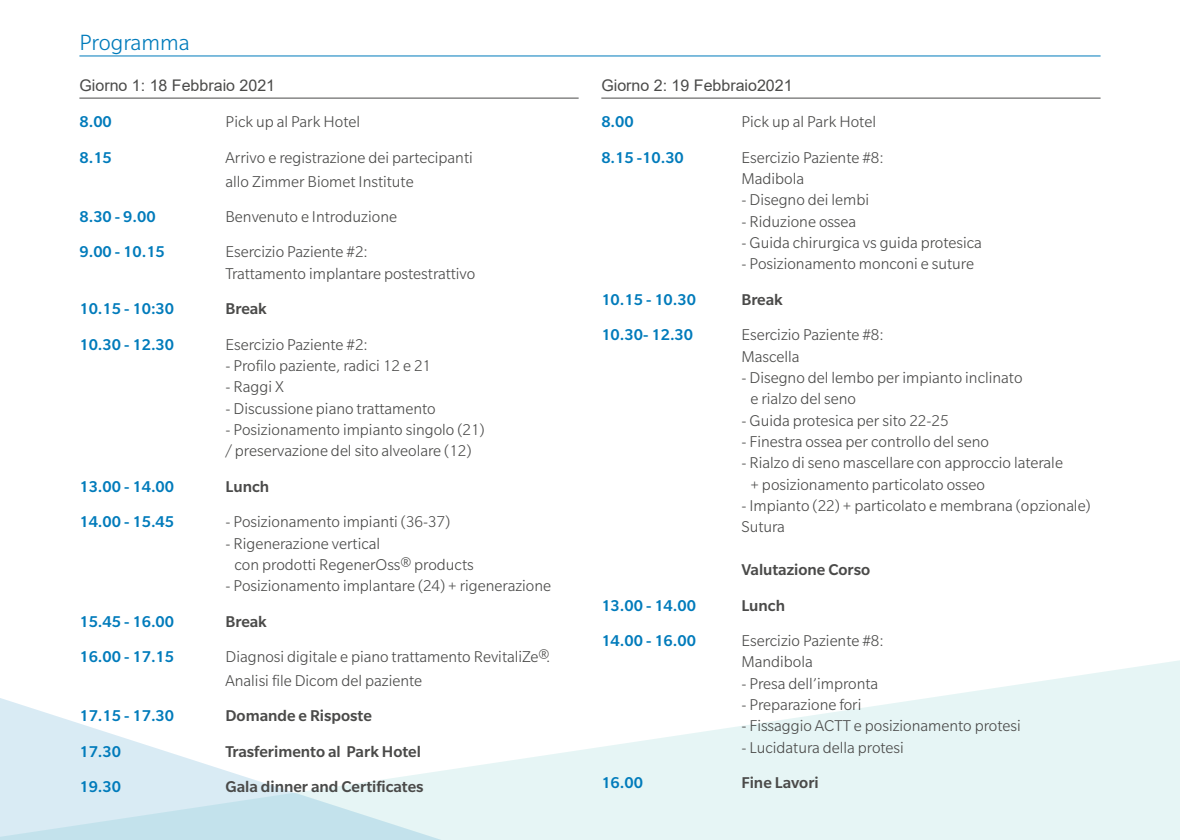
<style>
.page{position:relative;width:1180px;height:840px;background:#fff}
.page>*{position:absolute;margin:0;border:0;box-sizing:border-box;transform-origin:0 0}
.t1{font:300 24px "Slate Pro";color:#007bbb}
.t2{font:300 17px/21.4px "Slate Pro";color:#4a4a49}
.t3{font:500 17px "Slate Pro";color:#007bbb}
.t4{font:500 17px "Slate Pro";color:#4a4a49}
.t5{font:16px "Arial";color:#4a4a49}
</style>
<div class="page">
<svg style="left:1179px;top:660px;width:1px;height:179px"></svg>
<svg style="left:491px;top:660px;width:688px;height:179px;fill:#e6f5f5"></svg>
<svg style="left:0;top:698px;width:491px;height:141px"></svg>
<hr style="left:79px;top:55px;width:1021px;height:1px;background:#007bbb">
<hr style="left:79px;top:97px;width:499px;height:1px;background:#4a4a49">
<hr style="left:601px;top:97px;width:499px;height:1px;background:#4a4a49">
<h1 class="t1" style="left:79px;top:30px;width:112px">Programma</h1>
<p class="t5" style="left:79px;top:74px;width:197px">Giorno 1: 18 Febbraio 2021</p>
<p class="t3" style="left:79px;top:113px;width:34px">8.00</p>
<p class="t2" style="left:225px;top:111px;width:136px">Pick up al Park Hotel</p>
<p class="t3" style="left:79px;top:148px;width:34px">8.15</p>
<p class="t2" style="left:225px;top:145px;width:249px;line-height:24px">Arrivo e registrazione dei partecipanti allo Zimmer Biomet Institute</p>
<p class="t3" style="left:79px;top:207px;width:78px">8.30 - 9.00</p>
<p class="t2" style="left:225px;top:206px;width:173px">Benvenuto e Introduzione</p>
<p class="t3" style="left:79px;top:243px;width:87px">9.00 - 10.15</p>
<p class="t2" style="left:225px;top:241px;width:251px">Esercizio Paziente #2:<br>Trattamento implantare postestrattivo</p>
<p class="t3" style="left:79px;top:299px;width:96px">10.15 - 10:30</p>
<p class="t4" style="left:225px;top:299px;width:43px">Break</p>
<p class="t3" style="left:79px;top:335px;width:96px">10.30 - 12.30</p>
<p class="t2" style="left:225px;top:333px;width:144px">Esercizio Paziente #2:</p>
<p class="t2" style="left:225px;top:354px;width:207px">- Profilo paziente, radici 12 e 21</p>
<p class="t2" style="left:225px;top:376px;width:60px">- Raggi X</p>
<p class="t2" style="left:225px;top:397px;width:212px">- Discussione piano trattamento</p>
<p class="t2" style="left:225px;top:418px;width:260px">- Posizionamento impianto singolo (21) / preservazione del sito alveolare (12)</p>
<p class="t3" style="left:79px;top:477px;width:96px">13.00 - 14.00</p>
<p class="t4" style="left:225px;top:477px;width:45px">Lunch</p>
<p class="t3" style="left:79px;top:512px;width:96px">14.00 - 15.45</p>
<p class="t2" style="left:225px;top:510px;width:226px">- Posizionamento impianti (36-37)</p>
<p class="t2" style="left:234px;top:532px;width:241px;text-indent:-9px">- Rigenerazione vertical<br>con prodotti RegenerOss® products</p>
<p class="t2" style="left:225px;top:574px;width:327px">- Posizionamento implantare (24) + rigenerazione</p>
<p class="t3" style="left:79px;top:611px;width:96px">15.45 - 16.00</p>
<p class="t4" style="left:225px;top:611px;width:43px">Break</p>
<p class="t3" style="left:79px;top:647px;width:96px">16.00 - 17.15</p>
<p class="t2" style="left:225px;top:644px;width:326px;line-height:24px">Diagnosi digitale e piano trattamento RevitaliZe®.<br>Analisi file Dicom del paziente</p>
<p class="t3" style="left:79px;top:706px;width:96px">17.15 - 17.30</p>
<p class="t4" style="left:225px;top:706px;width:148px">Domande e Risposte</p>
<p class="t3" style="left:79px;top:741px;width:43px">17.30</p>
<p class="t4" style="left:225px;top:741px;width:197px">Trasferimento al Park Hotel</p>
<p class="t3" style="left:79px;top:777px;width:43px">19.30</p>
<p class="t4" style="left:225px;top:777px;width:199px">Gala dinner and Certificates</p>
<p class="t5" style="left:601px;top:74px;width:193px">Giorno 2: 19 Febbraio2021</p>
<p class="t3" style="left:601px;top:113px;width:34px">8.00</p>
<p class="t2" style="left:741px;top:111px;width:136px">Pick up al Park Hotel</p>
<p class="t3" style="left:601px;top:148px;width:84px">8.15 -10.30</p>
<p class="t2" style="left:741px;top:146px;width:144px">Esercizio Paziente #8:<br>Madibola</p>
<p class="t2" style="left:741px;top:189px;width:129px">- Disegno dei lembi</p>
<p class="t2" style="left:741px;top:210px;width:116px">- Riduzione ossea</p>
<p class="t2" style="left:741px;top:232px;width:242px">- Guida chirurgica vs guida protesica</p>
<p class="t2" style="left:741px;top:253px;width:234px">- Posizionamento monconi e suture</p>
<p class="t3" style="left:601px;top:290px;width:96px">10.15 - 10.30</p>
<p class="t4" style="left:741px;top:290px;width:43px">Break</p>
<p class="t3" style="left:601px;top:325px;width:93px">10.30- 12.30</p>
<p class="t2" style="left:741px;top:324px;width:144px">Esercizio Paziente #8:<br>Mascella</p>
<p class="t2" style="left:750px;top:366px;width:273px;text-indent:-9px">- Disegno del lembo per impianto inclinato e rialzo del seno</p>
<p class="t2" style="left:741px;top:409px;width:208px">- Guida protesica per sito 22-25</p>
<p class="t2" style="left:741px;top:430px;width:249px">- Finestra ossea per controllo del seno</p>
<p class="t2" style="left:750px;top:452px;width:314px;text-indent:-9px">- Rialzo di seno mascellare con approccio laterale + posizionamento particolato osseo</p>
<p class="t2" style="left:741px;top:494px;width:351px">- Impianto (22) + particolato e membrana (opzionale)<br>Sutura</p>
<p class="t4" style="left:741px;top:560px;width:130px">Valutazione Corso</p>
<p class="t3" style="left:601px;top:595px;width:96px">13.00 - 14.00</p>
<p class="t4" style="left:741px;top:595px;width:45px">Lunch</p>
<p class="t3" style="left:601px;top:631px;width:96px">14.00 - 16.00</p>
<p class="t2" style="left:741px;top:629px;width:144px">Esercizio Paziente #8:<br>Mandibola</p>
<p class="t2" style="left:741px;top:672px;width:138px">- Presa dell’impronta</p>
<p class="t2" style="left:741px;top:693px;width:122px">- Preparazione fori</p>
<p class="t2" style="left:741px;top:714px;width:281px">- Fissaggio ACTT e posizionamento protesi</p>
<p class="t2" style="left:741px;top:736px;width:164px">- Lucidatura della protesi</p>
<p class="t3" style="left:601px;top:773px;width:43px">16.00</p>
<p class="t4" style="left:741px;top:773px;width:79px">Fine Lavori</p>
</div>
